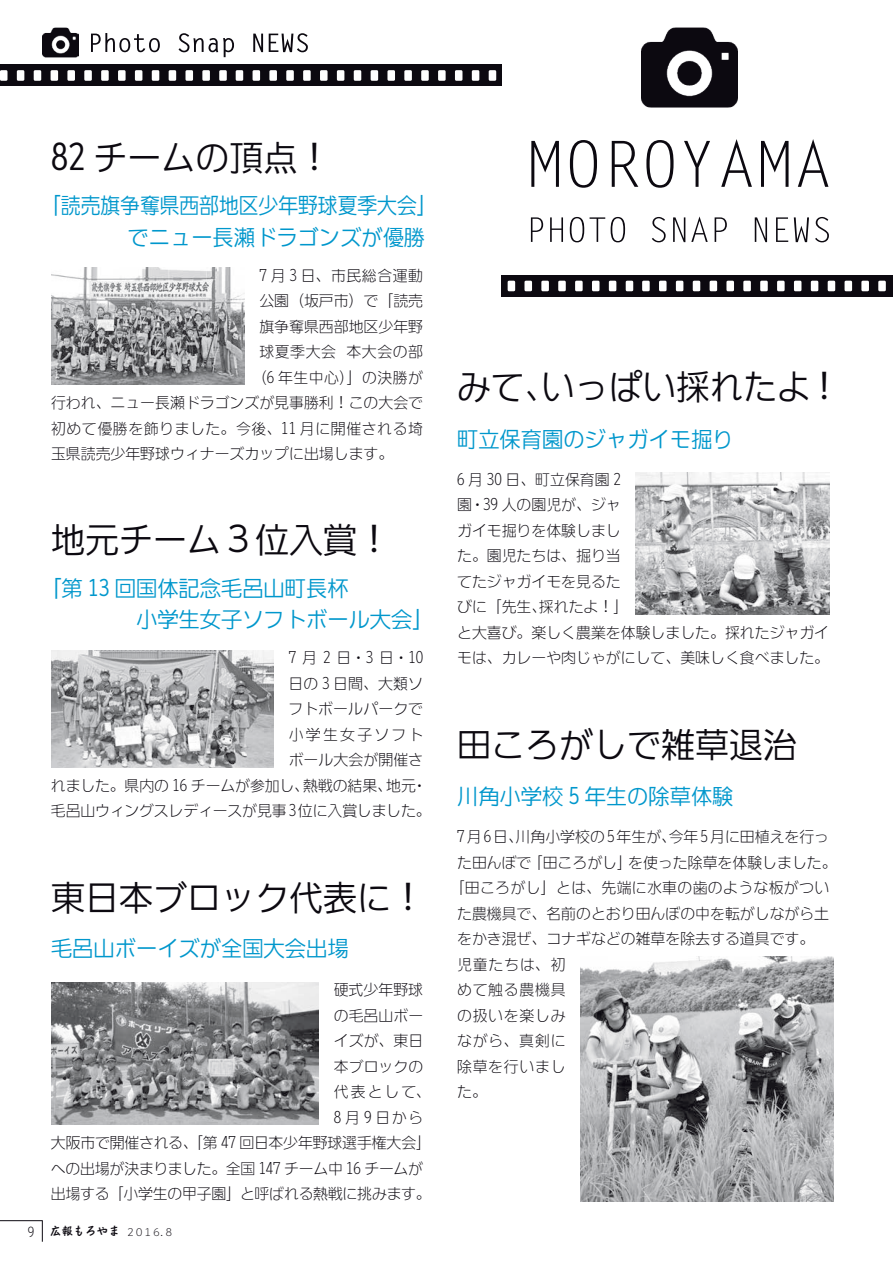
<style>
.page{position:relative;width:893px;height:1263px;background:#fff}
.page>*{position:absolute;margin:0;border:0;box-sizing:border-box;transform-origin:0 0}
.t1{font:34.05px "DFUD Gothic W4 WIN RKSJ H";color:#0c0910}
.t2{font:21.3px "DFUD Gothic W4 WIN RKSJ H";color:#0097cc}
.t3{font:21.3px/31.7px "DFUD Gothic W4 WIN RKSJ H";color:#0097cc;scale:.93 1}
.t4{font:14.85px/25.5px "DFUD Gothic W2 WIN RKSJ H";color:#0c0910}
.t5{font:14.85px "DFUD Gothic W2 WIN RKSJ H";letter-spacing:.02em;color:#0c0910}
.t6{font:14.85px "DFUD Gothic W2 WIN RKSJ H";letter-spacing:.04em;color:#0c0910}
.t7{font:14.85px "DFUD Gothic W2 WIN RKSJ H";letter-spacing:.05em;color:#0c0910}
.t8{font:14.85px "DFUD Gothic W2 WIN RKSJ H";letter-spacing:.03em;color:#0c0910}
.t9{font:14.85px "DFUD Gothic W2 WIN RKSJ H";letter-spacing:.035em;color:#0c0910}
.t10{font:14.85px "DFUD Gothic W2 WIN RKSJ H";letter-spacing:.15em;color:#0c0910}
.t11{font:11.7px "DF Kaku Pop W5 WIN RKSJ H";color:#0c0910}
.s1{font-family:"DFUD Gothic W2 WIN RKSJ H";font-size:12.75px}
.s2{font-family:"DFUD Gothic W2 WIN RKSJ H";font-size:9.6px}
</style>
<div class="page">
<svg style="left:42px;top:1221px;width:1px;height:21px"></svg>
<hr style="left:0;top:1220px;width:43px;height:1px;background:#0c0910">
<img style="left:641px;top:27px;width:96px;height:81px">
<svg style="left:531px;top:139px;width:297px;height:49px"></svg>
<svg style="left:531px;top:216px;width:298px;height:26px"></svg>
<div style="left:502px;top:275px;width:391px;height:22px;background:#0c0910"></div>
<div style="left:743px;top:281px;width:8px;height:10px;background:#fff;border-radius:2px"></div>
<div style="left:726px;top:281px;width:8px;height:10px;background:#fff;border-radius:2px"></div>
<div style="left:710px;top:281px;width:7px;height:10px;background:#fff;border-radius:2px"></div>
<div style="left:693px;top:281px;width:7px;height:10px;background:#fff;border-radius:2px"></div>
<div style="left:676px;top:281px;width:7px;height:10px;background:#fff;border-radius:2px"></div>
<div style="left:659px;top:281px;width:7px;height:10px;background:#fff;border-radius:2px"></div>
<div style="left:642px;top:281px;width:8px;height:10px;background:#fff;border-radius:2px"></div>
<div style="left:760px;top:281px;width:8px;height:10px;background:#fff;border-radius:2px"></div>
<div style="left:777px;top:281px;width:8px;height:10px;background:#fff;border-radius:2px"></div>
<div style="left:794px;top:281px;width:7px;height:10px;background:#fff;border-radius:2px"></div>
<div style="left:811px;top:281px;width:7px;height:10px;background:#fff;border-radius:2px"></div>
<div style="left:828px;top:281px;width:7px;height:10px;background:#fff;border-radius:2px"></div>
<div style="left:844px;top:281px;width:8px;height:10px;background:#fff;border-radius:2px"></div>
<div style="left:861px;top:281px;width:8px;height:10px;background:#fff;border-radius:2px"></div>
<div style="left:878px;top:281px;width:8px;height:10px;background:#fff;border-radius:2px"></div>
<div style="left:524px;top:281px;width:8px;height:10px;background:#fff;border-radius:2px"></div>
<div style="left:508px;top:281px;width:7px;height:10px;background:#fff;border-radius:2px"></div>
<div style="left:541px;top:281px;width:8px;height:10px;background:#fff;border-radius:2px"></div>
<div style="left:558px;top:281px;width:8px;height:10px;background:#fff;border-radius:2px"></div>
<div style="left:575px;top:281px;width:8px;height:10px;background:#fff;border-radius:2px"></div>
<div style="left:592px;top:281px;width:7px;height:10px;background:#fff;border-radius:2px"></div>
<div style="left:609px;top:281px;width:7px;height:10px;background:#fff;border-radius:2px"></div>
<div style="left:626px;top:281px;width:7px;height:10px;background:#fff;border-radius:2px"></div>
<img style="left:43px;top:27px;width:36px;height:30px">
<svg style="left:91px;top:33px;width:217px;height:24px"></svg>
<div style="left:0;top:65px;width:502px;height:21px;background:#0c0910"></div>
<div style="left:337px;top:70px;width:7px;height:11px;background:#fff;border-radius:2px"></div>
<div style="left:320px;top:70px;width:8px;height:11px;background:#fff;border-radius:2px"></div>
<div style="left:303px;top:70px;width:8px;height:11px;background:#fff;border-radius:2px"></div>
<div style="left:286px;top:70px;width:8px;height:11px;background:#fff;border-radius:2px"></div>
<div style="left:269px;top:70px;width:8px;height:11px;background:#fff;border-radius:2px"></div>
<div style="left:253px;top:70px;width:7px;height:11px;background:#fff;border-radius:2px"></div>
<div style="left:236px;top:70px;width:7px;height:11px;background:#fff;border-radius:2px"></div>
<div style="left:354px;top:70px;width:7px;height:11px;background:#fff;border-radius:2px"></div>
<div style="left:371px;top:70px;width:7px;height:11px;background:#fff;border-radius:2px"></div>
<div style="left:387px;top:70px;width:8px;height:11px;background:#fff;border-radius:2px"></div>
<div style="left:404px;top:70px;width:8px;height:11px;background:#fff;border-radius:2px"></div>
<div style="left:421px;top:70px;width:8px;height:11px;background:#fff;border-radius:2px"></div>
<div style="left:438px;top:70px;width:8px;height:11px;background:#fff;border-radius:2px"></div>
<div style="left:455px;top:70px;width:7px;height:11px;background:#fff;border-radius:2px"></div>
<div style="left:472px;top:70px;width:7px;height:11px;background:#fff;border-radius:2px"></div>
<div style="left:118px;top:70px;width:8px;height:11px;background:#fff;border-radius:2px"></div>
<div style="left:135px;top:70px;width:7px;height:11px;background:#fff;border-radius:2px"></div>
<div style="left:152px;top:70px;width:7px;height:11px;background:#fff;border-radius:2px"></div>
<div style="left:169px;top:70px;width:7px;height:11px;background:#fff;border-radius:2px"></div>
<div style="left:185px;top:70px;width:8px;height:11px;background:#fff;border-radius:2px"></div>
<div style="left:202px;top:70px;width:8px;height:11px;background:#fff;border-radius:2px"></div>
<div style="left:219px;top:70px;width:8px;height:11px;background:#fff;border-radius:2px"></div>
<div style="left:0;top:70px;width:8px;height:11px;background:#fff;border-radius:2px"></div>
<div style="left:17px;top:70px;width:7px;height:11px;background:#fff;border-radius:2px"></div>
<div style="left:34px;top:70px;width:7px;height:11px;background:#fff;border-radius:2px"></div>
<div style="left:51px;top:70px;width:7px;height:11px;background:#fff;border-radius:2px"></div>
<div style="left:67px;top:70px;width:8px;height:11px;background:#fff;border-radius:2px"></div>
<div style="left:84px;top:70px;width:8px;height:11px;background:#fff;border-radius:2px"></div>
<div style="left:101px;top:70px;width:8px;height:11px;background:#fff;border-radius:2px"></div>
<div style="left:489px;top:70px;width:7px;height:11px;background:#fff;border-radius:2px"></div>
<img style="left:636px;top:472px;width:193px;height:142px">
<img style="left:580px;top:957px;width:253px;height:244px">
<img style="left:51px;top:268px;width:193px;height:117px">
<img style="left:51px;top:651px;width:223px;height:116px">
<img style="left:51px;top:982px;width:268px;height:143px">
<p class="t1" style="left:51px;top:134px;width:282px">82 チームの頂点！</p>
<p class="t3" style="left:128px;top:189px;width:334px;text-indent:-86px">「読売旗争奪県西部地区少年野球夏季大会」でニュー長瀬ドラゴンズが優勝</p>
<p class="t4" style="left:259px;top:262px;width:165px">7 月 3 日、市民総合運動</p>
<p class="t4" style="left:259px;top:288px;width:165px">公園（坂戸市）で「読売</p>
<p class="t4" style="left:259px;top:313px;width:165px">旗争奪県西部地区少年野</p>
<p class="t9" style="left:259px;top:342px;width:165px">球夏季大会 本大会の部</p>
<p class="t8" style="left:252px;top:367px;width:173px">（6 年生中心）」の決勝が</p>
<p class="t4" style="left:51px;top:390px;width:374px">行われ、ニュー長瀬ドラゴンズが見事勝利！この大会で</p>
<p class="t6" style="left:51px;top:418px;width:374px">初めて優勝を飾りました。今後、11 月に開催される埼</p>
<p class="t4" style="left:51px;top:441px;width:344px">玉県読売少年野球ウィナーズカップに出場します。</p>
<p class="t1" style="left:51px;top:517px;width:342px">地元チーム３位入賞！</p>
<p class="t2" style="left:40px;top:574px;width:310px">「第 13 回国体記念毛呂山町長杯</p>
<p class="t2" style="left:136px;top:605px;width:299px">小学生女子ソフトボール大会」</p>
<p class="t1" style="left:457px;top:364px;width:385px">みて、いっぱい採れたよ！</p>
<p class="t2" style="left:457px;top:425px;width:278px">町立保育園のジャガイモ掘り</p>
<p class="t4" style="left:457px;top:466px;width:374px">6 月 30 日、町立保育園 2<br>園・39 人の園児が、ジャ<br>ガイモ掘りを体験しまし<br>た。園児たちは、掘り当<br>てたジャガイモを見るた<br>びに「先生、採れたよ！」<br>と大喜び。楽しく農業を体験しました。採れたジャガイ</p>
<p class="t4" style="left:289px;top:645px;width:136px">7 月 2 日・3 日・10</p>
<p class="t4" style="left:457px;top:645px;width:374px">モは、カレーや肉じゃがにして、美味しく食べました。</p>
<p class="t4" style="left:289px;top:670px;width:136px">日の 3 日間、大類ソ</p>
<p class="t4" style="left:289px;top:696px;width:136px">フトボールパークで</p>
<p class="t10" style="left:289px;top:725px;width:136px">小学生女子ソフト</p>
<p class="t4" style="left:289px;top:747px;width:136px">ボール大会が開催さ</p>
<p class="t4" style="left:51px;top:772px;width:377px">れました。県内の 16 チームが参加し、熱戦の結果、地元・</p>
<p class="t4" style="left:51px;top:798px;width:381px">毛呂山ウィングスレディースが見事 3位に入賞しました。</p>
<p class="t1" style="left:457px;top:721px;width:342px">田ころがしで雑草退治</p>
<p class="t2" style="left:457px;top:782px;width:278px">川角小学校 5 年生の除草体験</p>
<p class="t1" style="left:51px;top:874px;width:376px">東日本ブロック代表に！</p>
<p class="t2" style="left:51px;top:934px;width:299px">毛呂山ボーイズが全国大会出場</p>
<p class="t4" style="left:334px;top:977px;width:91px">硬式少年野球</p>
<p class="t4" style="left:334px;top:1002px;width:91px">の毛呂山ボー</p>
<p class="t4" style="left:334px;top:1028px;width:91px">イズが、東日</p>
<p class="t4" style="left:334px;top:1053px;width:91px">本ブロックの</p>
<p class="t4" style="left:334px;top:1079px;width:99px">代表として、</p>
<p class="t4" style="left:334px;top:1104px;width:91px">8月9日から</p>
<p class="t4" style="left:51px;top:1130px;width:381px">大阪市で開催される、「第 47 回日本少年野球選手権大会」</p>
<p class="t4" style="left:51px;top:1155px;width:374px">への出場が決まりました。全国 147 チーム中 16 チームが</p>
<p class="t4" style="left:51px;top:1181px;width:381px">出場する「小学生の甲子園」と呼ばれる熱戦に挑みます。</p>
<p class="t11" style="left:28px;top:1225px;width:147px"><span class="s1">9</span> 広報もろやま <span class="s2">２０１６．８</span></p>
<p class="t4" style="left:457px;top:824px;width:374px">7月 6日、川角小学校の 5年生が、今年 5月に田植えを行っ</p>
<p class="t4" style="left:457px;top:849px;width:381px">た田んぼで「田ころがし」を使った除草を体験しました。</p>
<p class="t5" style="left:450px;top:878px;width:381px">「田ころがし」とは、先端に水車の歯のような板がつい</p>
<p class="t4" style="left:457px;top:900px;width:374px">た農機具で、名前のとおり田んぼの中を転がしながら土</p>
<p class="t4" style="left:457px;top:926px;width:359px">をかき混ぜ、コナギなどの雑草を除去する道具です。</p>
<p class="t4" style="left:457px;top:951px;width:110px">児童たちは、初</p>
<p class="t7" style="left:457px;top:980px;width:110px">めて触る農機具</p>
<p class="t7" style="left:457px;top:1005px;width:110px">の扱いを楽しみ</p>
<p class="t4" style="left:457px;top:1028px;width:110px">ながら、真剣に</p>
<p class="t7" style="left:457px;top:1056px;width:110px">除草を行いまし</p>
<p class="t4" style="left:457px;top:1079px;width:31px">た。</p>
</div>
